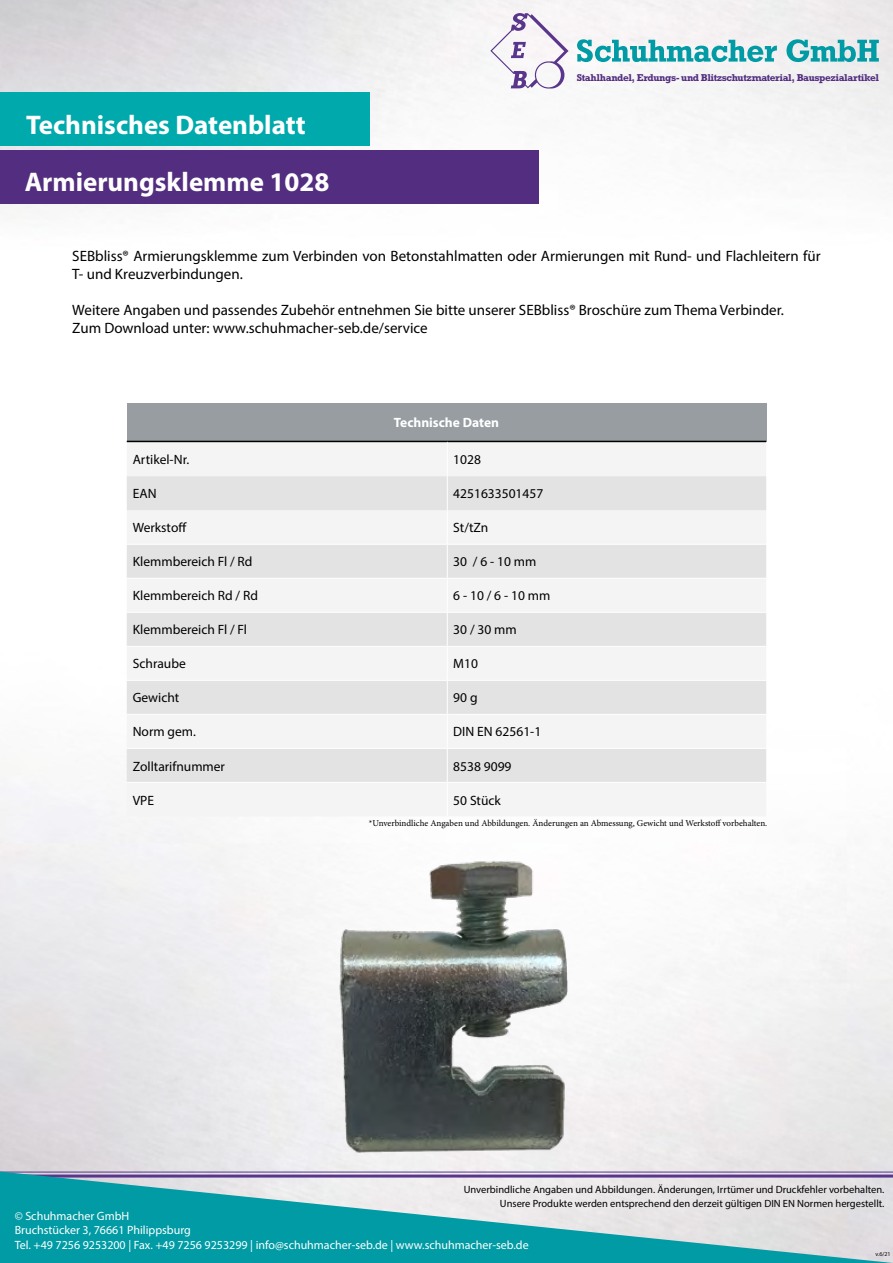
<style>
.page{position:relative;width:893px;height:1263px;background:#fff}
.page>*{position:absolute;margin:0;border:0;box-sizing:border-box;transform-origin:0 0}
.t1{font:700 27px "Myriad Pro";color:#fff}
.t2{font:15px/18px "Myriad Pro";color:#000}
.t3{font:13.5px "Myriad Pro";color:#000}
.t4{font:700 13.5px "Myriad Pro";color:#fff}
.t5{font:12px/14.4px "Myriad Pro";color:#fff}
.t6{font:10.5px "Myriad Pro";color:#000}
.t7{font:700 10.05px "Rockwell Std";letter-spacing:-.04em;color:#532d80}
.t8{font:9px "Minion Pro";letter-spacing:-.005em;color:#000}
.t9{font:6px "Myriad Pro";color:#020203}
</style>
<div class="page">
<img style="left:0;top:0;width:893px;height:1171px">
<svg style="left:0;top:1171px;width:893px;height:92px;background:#6db9c1"></svg>
<svg style="left:577px;top:39px;width:302px;height:23px"></svg>
<svg style="left:490px;top:13px;width:78px;height:76px"></svg>
<div style="left:0;top:150px;width:539px;height:53px;background:#532d80"></div>
<div style="left:0;top:92px;width:370px;height:54px;background:#00aaac"></div>
<div style="left:127px;top:403px;width:639px;height:38px;background:#979da0"></div>
<div style="left:127px;top:442px;width:639px;height:374px;background:#f4f4f4"></div>
<svg style="left:127px;top:476px;width:639px;height:306px;fill:#e3e3e3"></svg>
<hr style="left:127px;top:441px;width:320px;height:1px;background:#000">
<hr style="left:447px;top:441px;width:319px;height:1px;background:#000">
<hr style="left:447px;top:442px;width:1px;height:34px;background:#fff">
<hr style="left:447px;top:476px;width:1px;height:34px;background:#fff">
<hr style="left:447px;top:510px;width:1px;height:34px;background:#fff">
<hr style="left:127px;top:544px;width:320px;height:1px;background:#fff">
<hr style="left:447px;top:544px;width:319px;height:1px;background:#fff">
<hr style="left:447px;top:544px;width:1px;height:34px;background:#fff">
<hr style="left:127px;top:578px;width:320px;height:1px;background:#fff">
<hr style="left:447px;top:578px;width:319px;height:1px;background:#fff">
<hr style="left:447px;top:578px;width:1px;height:34px;background:#fff">
<hr style="left:127px;top:612px;width:320px;height:1px;background:#fff">
<hr style="left:447px;top:612px;width:319px;height:1px;background:#fff">
<hr style="left:447px;top:612px;width:1px;height:34px;background:#fff">
<hr style="left:127px;top:646px;width:320px;height:1px;background:#fff">
<hr style="left:447px;top:646px;width:319px;height:1px;background:#fff">
<hr style="left:447px;top:646px;width:1px;height:34px;background:#fff">
<hr style="left:127px;top:680px;width:320px;height:1px;background:#fff">
<hr style="left:447px;top:680px;width:319px;height:1px;background:#fff">
<hr style="left:447px;top:680px;width:1px;height:34px;background:#fff">
<hr style="left:127px;top:714px;width:320px;height:1px;background:#fff">
<hr style="left:447px;top:714px;width:319px;height:1px;background:#fff">
<hr style="left:447px;top:714px;width:1px;height:34px;background:#fff">
<hr style="left:127px;top:748px;width:320px;height:1px;background:#fff">
<hr style="left:447px;top:748px;width:319px;height:1px;background:#fff">
<hr style="left:447px;top:748px;width:1px;height:34px;background:#fff">
<hr style="left:127px;top:782px;width:320px;height:1px;background:#fff">
<hr style="left:447px;top:782px;width:319px;height:1px;background:#fff">
<hr style="left:447px;top:782px;width:1px;height:34px;background:#fff">
<img style="left:309px;top:846px;width:294px;height:335px">
<h1 class="t1" style="left:26px;top:108px;width:281px">Technisches Datenblatt</h1>
<h1 class="t1" style="left:25px;top:165px;width:306px">Armierungsklemme 1028</h1>
<p class="t7" style="left:577px;top:72px;width:304px">Stahlhandel, Erdungs- und Blitzschutzmaterial, Bauspezialartikel</p>
<p class="t2" style="left:72px;top:246px;width:750px">SEBbliss® Armierungsklemme zum Verbinden von Betonstahlmatten oder Armierungen mit Rund- und Flachleitern für<br>T- und Kreuzverbindungen.</p>
<p class="t2" style="left:72px;top:300px;width:713px">Weitere Angaben und passendes Zubehör entnehmen Sie bitte unserer SEBbliss® Broschüre zum Thema Verbinder.<br>Zum Download unter: www.schuhmacher-seb.de/service</p>
<p class="t4" style="left:394px;top:414px;width:107px">Technische Daten</p>
<p class="t3" style="left:133px;top:451px;width:58px">Artikel-Nr.</p>
<p class="t3" style="left:453px;top:451px;width:29px">1028</p>
<p class="t3" style="left:133px;top:485px;width:25px">EAN</p>
<p class="t3" style="left:453px;top:485px;width:92px">4251633501457</p>
<p class="t3" style="left:133px;top:519px;width:56px">Werkstoff</p>
<p class="t3" style="left:453px;top:519px;width:37px">St/tZn</p>
<p class="t3" style="left:133px;top:553px;width:121px">Klemmbereich Fl / Rd</p>
<p class="t3" style="left:453px;top:553px;width:85px">30 / 6 - 10 mm</p>
<p class="t3" style="left:133px;top:587px;width:127px">Klemmbereich Rd / Rd</p>
<p class="t3" style="left:453px;top:587px;width:99px">6 - 10 / 6 - 10 mm</p>
<p class="t3" style="left:133px;top:621px;width:116px">Klemmbereich Fl / Fl</p>
<p class="t3" style="left:453px;top:621px;width:65px">30 / 30 mm</p>
<p class="t3" style="left:133px;top:655px;width:55px">Schraube</p>
<p class="t3" style="left:453px;top:655px;width:26px">M10</p>
<p class="t3" style="left:133px;top:690px;width:48px">Gewicht</p>
<p class="t3" style="left:453px;top:690px;width:26px">90 g</p>
<p class="t3" style="left:133px;top:724px;width:65px">Norm gem.</p>
<p class="t3" style="left:453px;top:724px;width:90px">DIN EN 62561-1</p>
<p class="t3" style="left:133px;top:758px;width:94px">Zolltarifnummer</p>
<p class="t3" style="left:453px;top:758px;width:60px">8538 9099</p>
<p class="t3" style="left:133px;top:792px;width:23px">VPE</p>
<p class="t3" style="left:453px;top:792px;width:49px">50 Stück</p>
<p class="t8" style="left:369px;top:817px;width:400px">*Unverbindliche Angaben und Abbildungen. Änderungen an Abmessung, Gewicht und Werkstoff vorbehalten.</p>
<p class="t6" style="left:464px;top:1183px;width:422px">Unverbindliche Angaben und Abbildungen. Änderungen, Irrtümer und Druckfehler vorbehalten.</p>
<p class="t6" style="left:500px;top:1197px;width:386px">Unsere Produkte werden entsprechend den derzeit gültigen DIN EN Normen hergestellt.</p>
<p class="t5" style="left:15px;top:1208px;width:516px">© Schuhmacher GmbH<br>Bruchstücker 3, 76661 Philippsburg<br>Tel. +49 7256 9253200 | Fax. +49 7256 9253299 | info@schuhmacher-seb.de | www.schuhmacher-seb.de</p>
<p class="t9" style="left:875px;top:1250px;width:17px">v.6/21</p>
</div>
